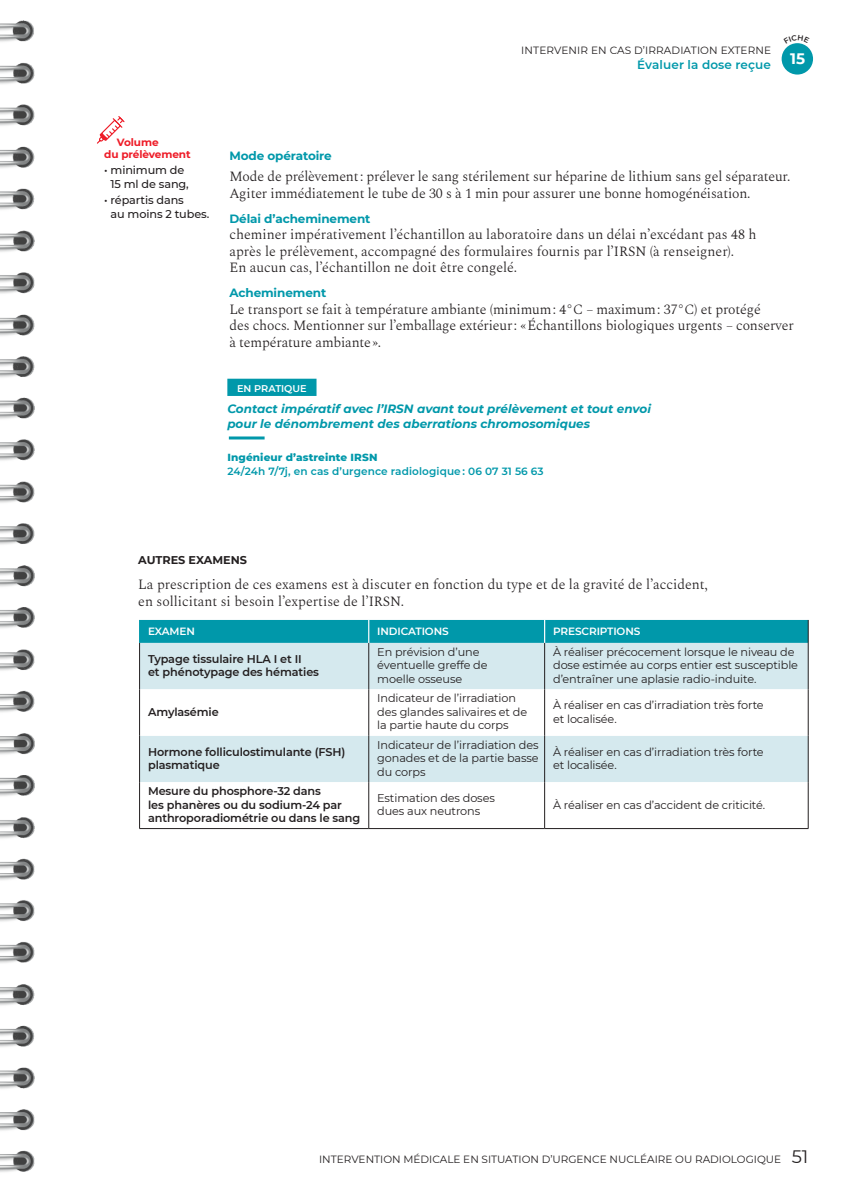
<style>
.page{position:relative;width:851px;height:1191px;background:#fff}
.page>*{position:absolute;margin:0;border:0;box-sizing:border-box;transform-origin:0 0}
.t1{font:700 15.15px "Montserrat";color:#fff}
.t2{font:300 13.95px/16.5px "Spectral";letter-spacing:-.005em;color:#231f20}
.t3{font:italic 700 12px/15px "Montserrat";color:#0098aa}
.t4{font:700 12px "Montserrat";letter-spacing:-.01em;color:#0098aa}
.t5{font:600 12px "Montserrat";letter-spacing:.01em;color:#0098aa}
.t6{font:11.25px/13.5px "Montserrat";letter-spacing:-.01em;color:#231f20}
.t7{font:600 11.25px/13.5px "Montserrat";letter-spacing:-.01em;color:#231f20}
.t8{font:500 11.25px/13.8px "Montserrat";letter-spacing:-.01em;color:#231f20;text-align:center}
.t9{font:700 11.25px "Montserrat";color:#231f20}
.t10{font:10.5px "Montserrat";color:#231f20}
.t11{font:600 10.5px "Montserrat";letter-spacing:.01em;color:#0098aa}
.t12{font:600 10.5px "Montserrat";letter-spacing:-.01em;color:#fff}
.t13{font:800 10.5px "Montserrat";letter-spacing:.01em;color:#0098aa}
.t14{font:700 10.5px/12.6px "Montserrat";letter-spacing:-.01em;color:#ee1c28}
.t15{font:600 9.75px "Montserrat";color:#fff}
.s1{font-size:18px}
</style>
<div class="page">
<div style="left:781px;top:43px;width:31px;height:32px;background:#0098aa;border-radius:50%"></div>
<div style="left:140px;top:643px;width:667px;height:46px;background:#d5e9ee"></div>
<svg style="left:140px;top:689px;width:667px;height:139px"></svg>
<hr style="left:139px;top:828px;width:230px;height:1px;background:#231f20">
<hr style="left:369px;top:828px;width:175px;height:1px;background:#231f20">
<hr style="left:544px;top:828px;width:264px;height:1px;background:#231f20">
<hr style="left:368px;top:643px;width:1px;height:46px;background:#231f20">
<hr style="left:368px;top:689px;width:1px;height:46px;background:#231f20">
<hr style="left:368px;top:735px;width:1px;height:47px;background:#231f20">
<hr style="left:368px;top:782px;width:1px;height:46px;background:#231f20">
<hr style="left:544px;top:643px;width:1px;height:46px;background:#231f20">
<hr style="left:544px;top:689px;width:1px;height:46px;background:#231f20">
<hr style="left:544px;top:735px;width:1px;height:47px;background:#231f20">
<hr style="left:544px;top:782px;width:1px;height:46px;background:#231f20">
<hr style="left:139px;top:643px;width:1px;height:46px;background:#231f20">
<hr style="left:139px;top:689px;width:1px;height:46px;background:#231f20">
<hr style="left:139px;top:735px;width:1px;height:47px;background:#231f20">
<hr style="left:139px;top:782px;width:1px;height:46px;background:#231f20">
<hr style="left:807px;top:643px;width:1px;height:46px;background:#231f20">
<hr style="left:807px;top:689px;width:1px;height:46px;background:#231f20">
<hr style="left:807px;top:735px;width:1px;height:47px;background:#231f20">
<hr style="left:807px;top:782px;width:1px;height:46px;background:#231f20">
<div style="left:139px;top:620px;width:669px;height:23px;background:#0098aa"></div>
<div style="left:227px;top:379px;width:89px;height:17px;background:#0098aa"></div>
<hr style="left:229px;top:436px;width:35px;height:3px;background:#0098aa">
<svg style="left:97px;top:116px;width:28px;height:28px"></svg>
<img style="left:0;top:20px;width:34px;height:1027px">
<img style="left:0;top:1067px;width:34px;height:105px">
<p class="t10" style="left:521px;top:43px;width:251px">INTERVENIR EN CAS D’IRRADIATION EXTERNE</p>
<p class="t5" style="left:637px;top:56px;width:135px">Évaluer la dose reçue</p>
<p class="t1" style="left:790px;top:48px;width:16px">15</p>
<p class="t14" style="left:104px;top:135px;width:88px;text-indent:13px">Volume<br>du prélèvement</p>
<p class="t8" style="left:104px;top:163px;width:86px">• minimum de<br>15 ml de sang,</p>
<p class="t8" style="left:110px;top:193px;width:100px;text-align:left;text-indent:-6px">• répartis dans<br>au moins 2 tubes.</p>
<p class="t4" style="left:229px;top:148px;width:104px">Mode opératoire</p>
<p class="t2" style="left:229px;top:167px;width:562px">Mode de prélèvement : prélever le sang stérilement sur héparine de lithium sans gel séparateur.<br>Agiter immédiatement le tube de 30 s à 1 min pour assurer une bonne homogénéisation.</p>
<p class="t4" style="left:229px;top:210px;width:142px">Délai d’acheminement</p>
<p class="t2" style="left:229px;top:225px;width:528px">cheminer impérativement l’échantillon au laboratoire dans un délai n’excédant pas 48 h après le prélèvement, accompagné des formulaires fournis par l’IRSN (à renseigner).<br>En aucun cas, l’échantillon ne doit être congelé.</p>
<p class="t4" style="left:229px;top:284px;width:98px">Acheminement</p>
<p class="t2" style="left:229px;top:300px;width:565px">Le transport se fait à température ambiante (minimum : 4°C – maximum : 37°C) et protégé<br>des chocs. Mentionner sur l’emballage extérieur : « Échantillons biologiques urgents – conserver à température ambiante ».</p>
<p class="t15" style="left:237px;top:381px;width:71px">EN PRATIQUE</p>
<p class="t3" style="left:227px;top:400px;width:425px">Contact impératif avec l’IRSN avant tout prélèvement et tout envoi pour le dénombrement des aberrations chromosomiques</p>
<p class="t13" style="left:227px;top:450px;width:152px">Ingénieur d’astreinte IRSN</p>
<p class="t11" style="left:227px;top:464px;width:318px">24/24h 7/7j, en cas d’urgence radiologique : 06 07 31 56 63</p>
<p class="t9" style="left:138px;top:552px;width:110px">AUTRES EXAMENS</p>
<p class="t2" style="left:138px;top:575px;width:571px">La prescription de ces examens est à discuter en fonction du type et de la gravité de l’accident, en sollicitant si besoin l’expertise de l’IRSN.</p>
<p class="t12" style="left:148px;top:624px;width:48px">EXAMEN</p>
<p class="t12" style="left:377px;top:624px;width:73px">INDICATIONS</p>
<p class="t12" style="left:553px;top:624px;width:89px">PRESCRIPTIONS</p>
<p class="t7" style="left:148px;top:651px;width:172px">Typage tissulaire HLA I et II<br>et phénotypage des hématies</p>
<p class="t6" style="left:377px;top:645px;width:112px">En prévision d’une éventuelle greffe de moelle osseuse</p>
<p class="t6" style="left:553px;top:645px;width:246px">À réaliser précocement lorsque le niveau de dose estimée au corps entier est susceptible d’entraîner une aplasie radio‑induite.</p>
<p class="t7" style="left:148px;top:704px;width:72px">Amylasémie</p>
<p class="t6" style="left:377px;top:691px;width:151px">Indicateur de l’irradiation des glandes salivaires et de la partie haute du corps</p>
<p class="t6" style="left:553px;top:698px;width:212px">À réaliser en cas d’irradiation très forte et localisée.</p>
<p class="t7" style="left:148px;top:744px;width:199px">Hormone folliculostimulante (FSH) plasmatique</p>
<p class="t6" style="left:377px;top:737px;width:163px;text-align:justify">Indicateur de l’irradiation des gonades et de la partie basse du corps</p>
<p class="t6" style="left:553px;top:744px;width:212px">À réaliser en cas d’irradiation très forte et localisée.</p>
<p class="t7" style="left:148px;top:784px;width:214px">Mesure du phosphore-32 dans<br>les phanères ou du sodium-24 par anthroporadiométrie ou dans le sang</p>
<p class="t6" style="left:377px;top:790px;width:119px">Estimation des doses dues aux neutrons</p>
<p class="t6" style="left:553px;top:797px;width:213px">À réaliser en cas d’accident de criticité.</p>
<p class="t10" style="left:319px;top:1152px;width:491px">INTERVENTION MÉDICALE EN SITUATION D’URGENCE NUCLÉAIRE OU RADIOLOGIQUE <span class="s1">51</span></p>
</div>
